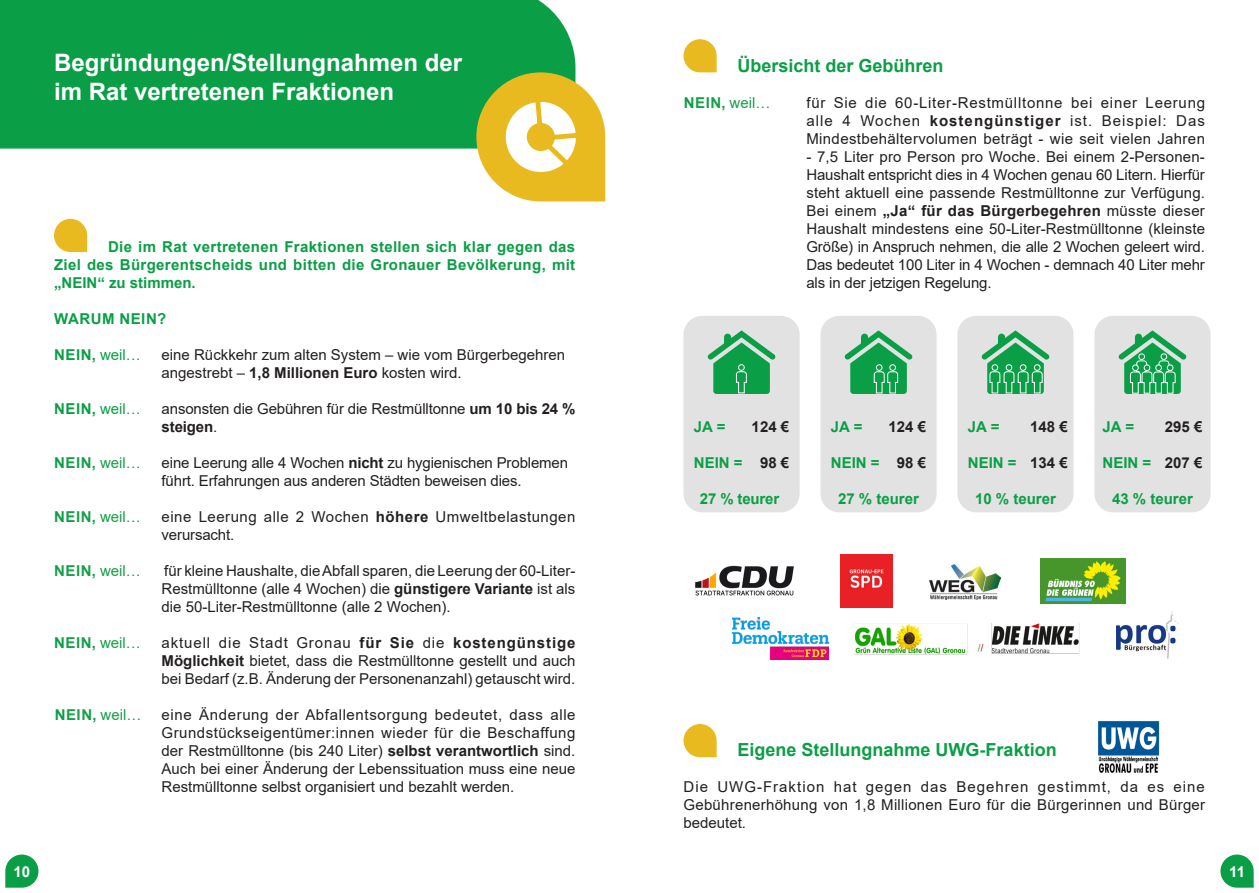
<style>
.page{position:relative;width:1259px;height:893px;background:#fff}
.page>*{position:absolute;margin:0;border:0;box-sizing:border-box;transform-origin:0 0}
.t1{font:700 24px/28.5px "Arial";color:#fff}
.copy{font:700 18px "Arial";color:#0a9f46}
.copy-2{font:15px/18px "Arial";color:#231f20;text-align:justify}
.copy-3{font:700 15px/18px "Arial";color:#0a9f46;text-align:justify}
.copy-4{font:15px/18px "Arial";letter-spacing:.035em;color:#231f20}
.copy-5{font:15px "Arial";color:#169f49}
.copy-6{font:700 15px "Arial";color:#231f20}
.copy-7{font:700 15px "Arial";letter-spacing:.035em;color:#0a9f46}
.copy-8{font:700 15px "Arial";color:#169f49}
.t2{font:700 15px "Arial";color:#fff}
.s1{font-weight:400}
.s2{font-weight:400;color:#169f49}
.s3{font-weight:700;color:#0a9f46}
.s4{font-weight:700}
</style>
<div class="page">
<div style="left:5px;top:854px;width:33px;height:34px;background:#0a9f46;border-radius:16px"></div>
<div style="left:1220px;top:854px;width:33px;height:34px;background:#0a9f46;border-radius:16px"></div>
<div style="left:0;top:0;width:575px;height:149px;background:#0a9f46"></div>
<div style="left:476px;top:72px;width:129px;height:129px;background:#e8ba20;border-radius:64px"></div>
<div style="left:54px;top:219px;width:33px;height:33px;background:#e8ba20;border-radius:16px"></div>
<svg style="left:505px;top:102px;width:71px;height:70px"></svg>
<div style="left:683px;top:39px;width:33px;height:33px;background:#e8ba20;border-radius:16px"></div>
<div style="left:957px;top:316px;width:116px;height:196px;background:#e1e2e1;border-radius:19px"></div>
<svg style="left:981px;top:330px;width:68px;height:64px"></svg>
<div style="left:1006px;top:364px;width:6px;height:7px;border:1px solid #fff;border-radius:50%"></div>
<div style="left:1094px;top:316px;width:116px;height:196px;background:#e1e2e1;border-radius:19px"></div>
<svg style="left:1118px;top:330px;width:68px;height:64px"></svg>
<img style="left:1116px;top:611px;width:62px;height:48px">
<img style="left:840px;top:555px;width:52px;height:52px">
<img style="left:695px;top:565px;width:99px;height:31px">
<img style="left:1040px;top:558px;width:85px;height:46px">
<img style="left:929px;top:565px;width:71px;height:34px">
<img style="left:854px;top:624px;width:226px;height:31px">
<img style="left:733px;top:617px;width:95px;height:42px">
<div style="left:683px;top:724px;width:33px;height:33px;background:#e8ba20;border-radius:16px"></div>
<img style="left:1098px;top:721px;width:61px;height:52px">
<div style="left:683px;top:316px;width:116px;height:196px;background:#e1e2e1;border-radius:19px"></div>
<svg style="left:707px;top:330px;width:68px;height:64px"></svg>
<div style="left:738px;top:364px;width:6px;height:7px;border:1px solid #fff;border-radius:50%"></div>
<div style="left:820px;top:316px;width:116px;height:196px;background:#e1e2e1;border-radius:19px"></div>
<svg style="left:844px;top:330px;width:68px;height:64px"></svg>
<div style="left:889px;top:364px;width:7px;height:7px;border:1px solid #fff;border-radius:50%"></div>
<p class="t1" style="left:54px;top:49px;width:410px">Begründungen/Stellungnahmen der im Rat vertretenen Fraktionen</p>
<p class="copy-3" style="left:54px;top:238px;width:523px;text-indent:54px">Die im Rat vertretenen Fraktionen stellen sich klar gegen das Ziel des Bürgerentscheids und bitten die Gronauer Bevölkerung, mit „NEIN“ zu stimmen.</p>
<p class="copy-7" style="left:54px;top:308px;width:113px">WARUM NEIN?</p>
<p class="copy-3" style="left:54px;top:346px;width:88px">NEIN, <span class="s1">weil…</span></p>
<p class="copy-3" style="left:54px;top:400px;width:88px">NEIN, <span class="s1">we</span><span class="s2">il…</span></p>
<p class="copy-5" style="left:54px;top:452px;width:88px"><span class="s3">N</span><span class="s4">EIN,</span> weil…</p>
<p class="copy-5" style="left:54px;top:506px;width:88px"><span class="s3">N</span><span class="s4">EIN,</span> weil…</p>
<p class="copy-8" style="left:54px;top:560px;width:88px">NEIN, <span class="s1">weil…</span></p>
<p class="copy-5" style="left:54px;top:632px;width:88px"><span class="s3">N</span><span class="s4">EIN,</span> weil…</p>
<p class="copy-5" style="left:55px;top:704px;width:88px"><span class="s3">N</span><span class="s4">EIN,</span> weil…</p>
<p class="copy-2" style="left:162px;top:346px;width:405px">eine Rückkehr zum alten System – wie vom Bürgerbegehren angestrebt – <span class="s4">1,8 Millionen Euro</span> kosten wird.</p>
<p class="copy-2" style="left:162px;top:400px;width:415px">ansonsten die Gebühren für die Restmülltonne <span class="s4">um 10 bis 24 % steigen</span>.</p>
<p class="copy-2" style="left:162px;top:454px;width:408px">eine Leerung alle 4 Wochen <span class="s4">nicht</span> zu hygienischen Problemen führt. Erfahrungen aus anderen Städten beweisen dies.</p>
<p class="copy-4" style="left:162px;top:508px;width:415px">eine Leerung alle 2 Wochen <span class="s4">höhere</span> Umweltbelastungen verursacht.</p>
<p class="copy-2" style="left:162px;top:562px;width:415px">für kleine Haushalte, die Abfall sparen, die Leerung der 60-Liter-Restmülltonne (alle 4 Wochen) die <span class="s4">günstigere Variante</span> ist als die 50-Liter-Restmülltonne (alle 2 Wochen).</p>
<p class="copy-2" style="left:162px;top:634px;width:415px">aktuell die Stadt Gronau <span class="s4">für Sie</span> die <span class="s4">kostengünstige Möglichkeit</span> bietet, dass die Restmülltonne gestellt und auch bei Bedarf (z.B. Änderung der Personenanzahl) getauscht wird.</p>
<p class="copy-2" style="left:162px;top:706px;width:415px">eine Änderung der Abfallentsorgung bedeutet, dass alle Grundstückseigentümer:innen wieder für die Beschaffung der Restmülltonne (bis 240 Liter) <span class="s4">selbst verantwortlich</span> sind.<br>Auch bei einer Änderung der Lebenssituation muss eine neue Restmülltonne selbst organisiert und bezahlt werden.</p>
<p class="copy" style="left:737px;top:53px;width:208px">Übersicht der Gebühren</p>
<p class="copy-5" style="left:684px;top:92px;width:88px"><span class="s3">N</span><span class="s4">EIN,</span> weil…</p>
<p class="copy-2" style="left:806px;top:94px;width:400px">für Sie die 60-Liter-Restmülltonne bei einer Leerung alle 4 Wochen <span class="s4">kostengünstiger</span> ist. Beispiel: Das Mindestbehältervolumen beträgt - wie seit vielen Jahren</p>
<p class="copy-2" style="left:806px;top:148px;width:400px">- 7,5 Liter pro Person pro Woche. Bei einem 2-Personen-Haushalt entspricht dies in 4 Wochen genau 60 Litern. Hierfür steht aktuell eine passende Restmülltonne zur Verfügung.<br>Bei einem <span class="s4">„Ja“ für das Bürgerbegehren</span> müsste dieser Haushalt mindestens eine 50-Liter-Restmülltonne (kleinste Größe) in Anspruch nehmen, die alle 2 Wochen geleert wird.<br>Das bedeutet 100 Liter in 4 Wochen - demnach 40 Liter mehr als in der jetzigen Regelung.</p>
<p class="copy-6" style="left:751px;top:416px;width:39px">124 €</p>
<p class="copy-6" style="left:760px;top:452px;width:31px">98 €</p>
<p class="copy-3" style="left:694px;top:418px;width:33px">JA =</p>
<p class="copy-3" style="left:694px;top:454px;width:50px">NEIN =</p>
<p class="copy-3" style="left:700px;top:490px;width:81px">27 % teurer</p>
<p class="copy-6" style="left:888px;top:416px;width:39px">124 €</p>
<p class="copy-6" style="left:897px;top:452px;width:31px">98 €</p>
<p class="copy-3" style="left:831px;top:418px;width:33px">JA =</p>
<p class="copy-3" style="left:831px;top:454px;width:50px">NEIN =</p>
<p class="copy-3" style="left:838px;top:490px;width:82px">27 % teurer</p>
<p class="copy-6" style="left:1030px;top:416px;width:39px">148 €</p>
<p class="copy-6" style="left:1030px;top:452px;width:39px">134 €</p>
<p class="copy-3" style="left:968px;top:418px;width:33px">JA =</p>
<p class="copy-3" style="left:968px;top:454px;width:50px">NEIN =</p>
<p class="copy-3" style="left:975px;top:490px;width:82px">10 % teurer</p>
<p class="copy-6" style="left:1164px;top:416px;width:39px">295 €</p>
<p class="copy-6" style="left:1164px;top:452px;width:39px">207 €</p>
<p class="copy-3" style="left:1102px;top:418px;width:33px">JA =</p>
<p class="copy-3" style="left:1102px;top:454px;width:50px">NEIN =</p>
<p class="copy-3" style="left:1112px;top:490px;width:82px">43 % teurer</p>
<p class="copy" style="left:737px;top:737px;width:321px">Eigene Stellungnahme UWG-Fraktion</p>
<p class="copy-2" style="left:683px;top:778px;width:523px">Die UWG-Fraktion hat gegen das Begehren gestimmt, da es eine Gebührenerhöhung von 1,8 Millionen Euro für die Bürgerinnen und Bürger bedeutet.</p>
<p class="t2" style="left:14px;top:861px;width:18px">10</p>
<p class="t2" style="left:1229px;top:861px;width:17px">11</p>
</div>
